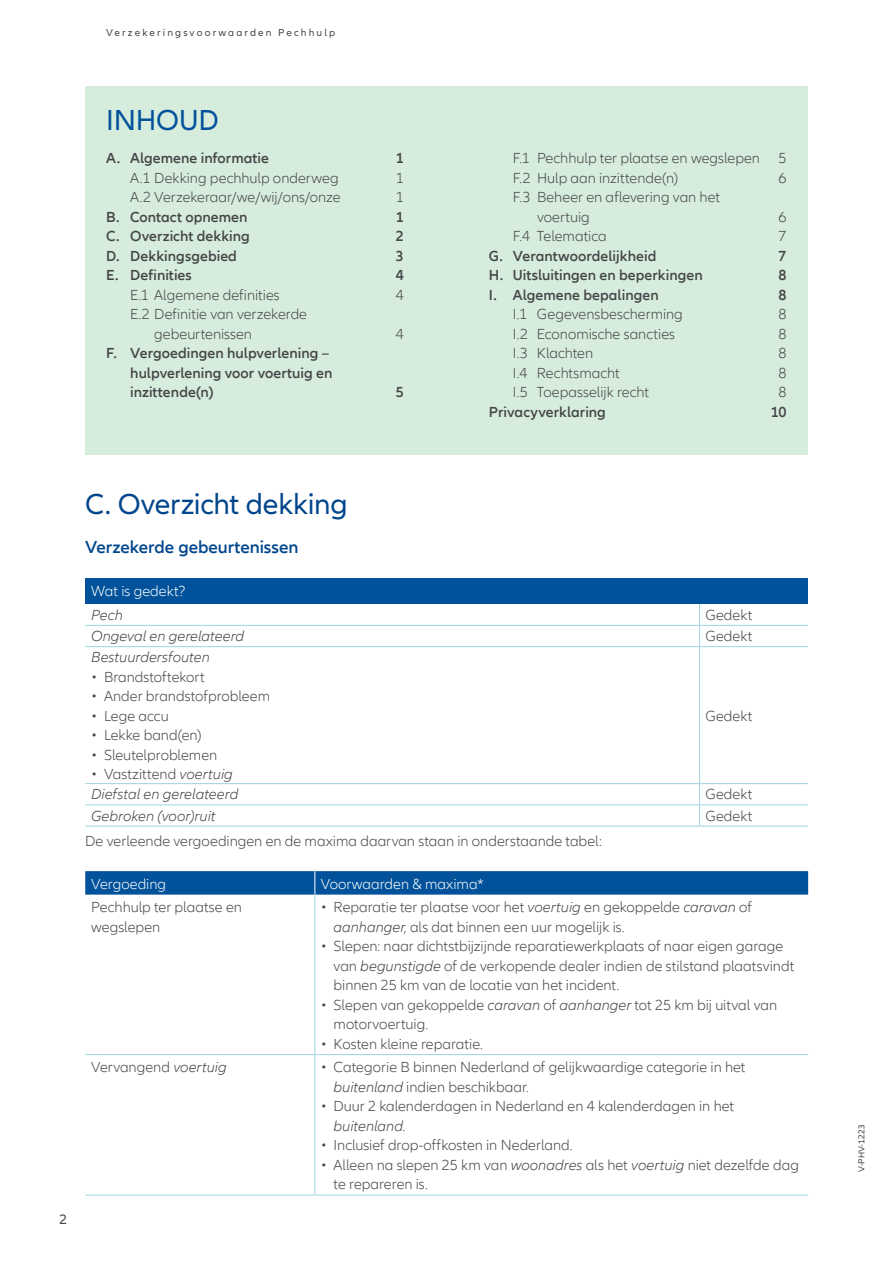
<style>
.page{position:relative;width:893px;height:1263px;background:#fff}
.page>*{position:absolute;margin:0;border:0;box-sizing:border-box;transform-origin:0 0}
.t1{font:30px "Allianz Neo";letter-spacing:-.01em;color:#01468c}
.t2{font:30px "Allianz Neo";letter-spacing:-.005em;color:#01529a}
.t3{font:600 18px "Allianz Neo";letter-spacing:-.005em;color:#01468c}
.t4{font:300 15px/19.5px "Allianz Neo";color:#454647}
.t5{font:600 15px/19.5px "Allianz Neo";letter-spacing:.005em;color:#454647}
.t6{font:italic 300 15px "Allianz Neo";color:#454647}
.t7{font:300 15px "Allianz Neo";color:#fff}
.t8{font:14.25px "Allianz Neo";color:#454647}
.t9{font:10.5px "Allianz Neo";letter-spacing:.2em;color:#454647}
.t10{font:9px "Allianz Neo";color:#454647}
.s1{font-style:italic}
</style>
<div class="page">
<div style="left:85px;top:86px;width:723px;height:368px;background:#d6ecdd"></div>
<div style="left:85px;top:579px;width:723px;height:25px;background:#01529a"></div>
<hr style="left:85px;top:625px;width:614px;height:1px;background:#a1d3df">
<hr style="left:699px;top:625px;width:109px;height:1px;background:#a1d3df">
<svg style="left:699px;top:604px;width:1px;height:42px"></svg>
<hr style="left:85px;top:646px;width:614px;height:1px;background:#a1d3df">
<hr style="left:699px;top:646px;width:109px;height:1px;background:#a1d3df">
<hr style="left:699px;top:647px;width:1px;height:136px;background:#a1d3df">
<hr style="left:85px;top:783px;width:614px;height:1px;background:#a1d3df">
<hr style="left:699px;top:783px;width:109px;height:1px;background:#a1d3df">
<hr style="left:85px;top:804px;width:614px;height:1px;background:#a1d3df">
<hr style="left:699px;top:804px;width:109px;height:1px;background:#a1d3df">
<svg style="left:699px;top:784px;width:1px;height:42px"></svg>
<hr style="left:85px;top:826px;width:614px;height:1px;background:#a1d3df">
<hr style="left:699px;top:826px;width:109px;height:1px;background:#a1d3df">
<hr style="left:314px;top:894px;width:1px;height:160px;background:#a1d3df">
<hr style="left:85px;top:1054px;width:230px;height:1px;background:#a1d3df">
<hr style="left:315px;top:1054px;width:493px;height:1px;background:#a1d3df">
<hr style="left:314px;top:1055px;width:1px;height:140px;background:#a1d3df">
<hr style="left:85px;top:1195px;width:230px;height:1px;background:#a1d3df">
<hr style="left:315px;top:1195px;width:493px;height:1px;background:#a1d3df">
<div style="left:85px;top:871px;width:723px;height:23px;background:#01529a"></div>
<p class="t9" style="left:106px;top:27px;width:230px">Verzekeringsvoorwaarden Pechhulp</p>
<h1 class="t2" style="left:106px;top:103px;width:114px">INHOUD</h1>
<p class="t5" style="left:106px;top:149px;width:164px">A. Algemene informatie</p>
<p class="t5" style="left:396px;top:149px;width:10px">1</p>
<p class="t4" style="left:130px;top:168px;width:210px">A.1 Dekking pechhulp onderweg</p>
<p class="t4" style="left:396px;top:168px;width:10px">1</p>
<p class="t4" style="left:130px;top:188px;width:212px">A.2 Verzekeraar/we/wij/ons/onze</p>
<p class="t4" style="left:396px;top:188px;width:10px">1</p>
<p class="t5" style="left:106px;top:207px;width:143px">B. Contact opnemen</p>
<p class="t5" style="left:396px;top:207px;width:10px">1</p>
<p class="t5" style="left:106px;top:227px;width:145px">C. Overzicht dekking</p>
<p class="t5" style="left:396px;top:227px;width:10px">2</p>
<p class="t5" style="left:106px;top:246px;width:132px">D. Dekkingsgebied</p>
<p class="t5" style="left:396px;top:246px;width:10px">3</p>
<p class="t5" style="left:106px;top:266px;width:87px">E. Definities</p>
<p class="t5" style="left:396px;top:266px;width:10px">4</p>
<p class="t4" style="left:130px;top:285px;width:151px">E.1 Algemene definities</p>
<p class="t4" style="left:396px;top:285px;width:10px">4</p>
<p class="t4" style="left:154px;top:305px;width:154px;text-indent:-24px">E.2 Definitie van verzekerde gebeurtenissen</p>
<p class="t4" style="left:396px;top:324px;width:10px">4</p>
<p class="t5" style="left:130px;top:344px;width:204px;text-indent:-24px">F. Vergoedingen hulpverlening – hulpverlening voor voertuig en inzittende(n)</p>
<p class="t5" style="left:396px;top:383px;width:10px">5</p>
<p class="t4" style="left:513px;top:149px;width:275px">F.1 Pechhulp ter plaatse en wegslepen 5<br>F.2 Hulp aan inzittende(n)</p>
<p class="t4" style="left:779px;top:168px;width:10px">6</p>
<p class="t4" style="left:537px;top:188px;width:185px;text-indent:-24px">F.3 Beheer en aflevering van het voertuig</p>
<p class="t4" style="left:779px;top:207px;width:10px">6</p>
<p class="t4" style="left:513px;top:227px;width:95px">F.4 Telematica</p>
<p class="t4" style="left:779px;top:227px;width:10px">7</p>
<p class="t5" style="left:489px;top:246px;width:169px">G. Verantwoordelijkheid</p>
<p class="t5" style="left:779px;top:246px;width:10px">7</p>
<p class="t5" style="left:489px;top:266px;width:215px">H. Uitsluitingen en beperkingen</p>
<p class="t5" style="left:779px;top:266px;width:10px">8</p>
<p class="t5" style="left:489px;top:285px;width:171px">I. Algemene bepalingen</p>
<p class="t5" style="left:779px;top:285px;width:10px">8</p>
<p class="t4" style="left:513px;top:305px;width:171px">I.1 Gegevensbescherming</p>
<p class="t4" style="left:779px;top:305px;width:10px">8</p>
<p class="t4" style="left:513px;top:324px;width:164px">I.2 Economische sancties</p>
<p class="t4" style="left:779px;top:324px;width:10px">8</p>
<p class="t4" style="left:513px;top:344px;width:82px">I.3 Klachten</p>
<p class="t4" style="left:779px;top:344px;width:10px">8</p>
<p class="t4" style="left:513px;top:363px;width:108px">I.4 Rechtsmacht</p>
<p class="t4" style="left:779px;top:363px;width:10px">8</p>
<p class="t4" style="left:513px;top:383px;width:138px">I.5 Toepasselijk recht</p>
<p class="t4" style="left:779px;top:383px;width:10px">8</p>
<p class="t5" style="left:489px;top:402px;width:119px">Privacyverklaring</p>
<p class="t5" style="left:771px;top:402px;width:17px">10</p>
<p class="t8" style="left:60px;top:1211px;width:9px">2</p>
<h1 class="t1" style="left:85px;top:487px;width:264px">C. Overzicht dekking</h1>
<p class="t3" style="left:85px;top:537px;width:215px">Verzekerde gebeurtenissen</p>
<p class="t7" style="left:91px;top:583px;width:96px">Wat is gedekt?</p>
<p class="t6" style="left:91px;top:606px;width:33px">Pech</p>
<p class="t4" style="left:705px;top:605px;width:49px">Gedekt</p>
<p class="t6" style="left:91px;top:628px;width:155px">Ongeval en gerelateerd</p>
<p class="t4" style="left:705px;top:627px;width:49px">Gedekt</p>
<p class="t6" style="left:91px;top:649px;width:120px">Bestuurdersfouten</p>
<p class="t4" style="left:91px;top:667px;width:115px">• Brandstoftekort</p>
<p class="t4" style="left:91px;top:687px;width:180px">• Ander brandstofprobleem</p>
<p class="t4" style="left:91px;top:706px;width:79px">• Lege accu</p>
<p class="t4" style="left:91px;top:726px;width:112px">• Lekke band(en)</p>
<p class="t4" style="left:91px;top:745px;width:128px">• Sleutelproblemen</p>
<p class="t4" style="left:91px;top:765px;width:143px">• Vastzittend <span class="s1">voertuig</span></p>
<p class="t4" style="left:705px;top:706px;width:49px">Gedekt</p>
<p class="t6" style="left:91px;top:786px;width:149px">Diefstal en gerelateerd</p>
<p class="t4" style="left:705px;top:785px;width:49px">Gedekt</p>
<p class="t6" style="left:91px;top:807px;width:126px">Gebroken (voor)ruit</p>
<p class="t4" style="left:705px;top:806px;width:49px">Gedekt</p>
<p class="t4" style="left:85px;top:831px;width:518px">De verleende vergoedingen en de maxima daarvan staan in onderstaande tabel:</p>
<p class="t7" style="left:91px;top:875px;width:76px">Vergoeding</p>
<p class="t7" style="left:321px;top:875px;width:164px">Voorwaarden &amp; maxima*</p>
<p class="t4" style="left:91px;top:898px;width:152px">Pechhulp ter plaatse en wegslepen</p>
<p class="t4" style="left:334px;top:898px;width:420px;text-indent:-13px">• Reparatie ter plaatse voor het <span class="s1">voertuig</span> en gekoppelde <span class="s1">caravan</span> of <span class="s1">aanhanger</span>, als dat binnen een uur mogelijk is.</p>
<p class="t4" style="left:334px;top:937px;width:462px;text-indent:-13px">• Slepen: naar dichtstbijzijnde reparatiewerkplaats of naar eigen garage van <span class="s1">begunstigde</span> of de verkopende dealer indien de stilstand plaatsvindt binnen 25 km van de locatie van het incident.</p>
<p class="t4" style="left:334px;top:995px;width:445px;text-indent:-13px">• Slepen van gekoppelde <span class="s1">caravan</span> of <span class="s1">aanhanger</span> tot 25 km bij uitval van motorvoertuig.</p>
<p class="t4" style="left:321px;top:1034px;width:164px">• Kosten kleine reparatie.</p>
<p class="t4" style="left:91px;top:1058px;width:137px">Vervangend <span class="s1">voertuig</span></p>
<p class="t4" style="left:334px;top:1058px;width:413px;text-indent:-13px">• Categorie B binnen Nederland of gelijkwaardige categorie in het <span class="s1">buitenland</span> indien beschikbaar.</p>
<p class="t4" style="left:334px;top:1097px;width:402px;text-indent:-13px">• Duur 2 kalenderdagen in Nederland en 4 kalenderdagen in het <span class="s1">buitenland</span>.</p>
<p class="t4" style="left:321px;top:1136px;width:253px">• Inclusief drop-offkosten in Nederland.</p>
<p class="t4" style="left:334px;top:1155px;width:467px;text-indent:-13px">• Alleen na slepen 25 km van <span class="s1">woonadres</span> als het <span class="s1">voertuig</span> niet dezelfde dag te repareren is.</p>
<p class="t10" style="left:856px;top:1172px;width:49px;rotate:-90deg">V-PHV-1223</p>
</div>
